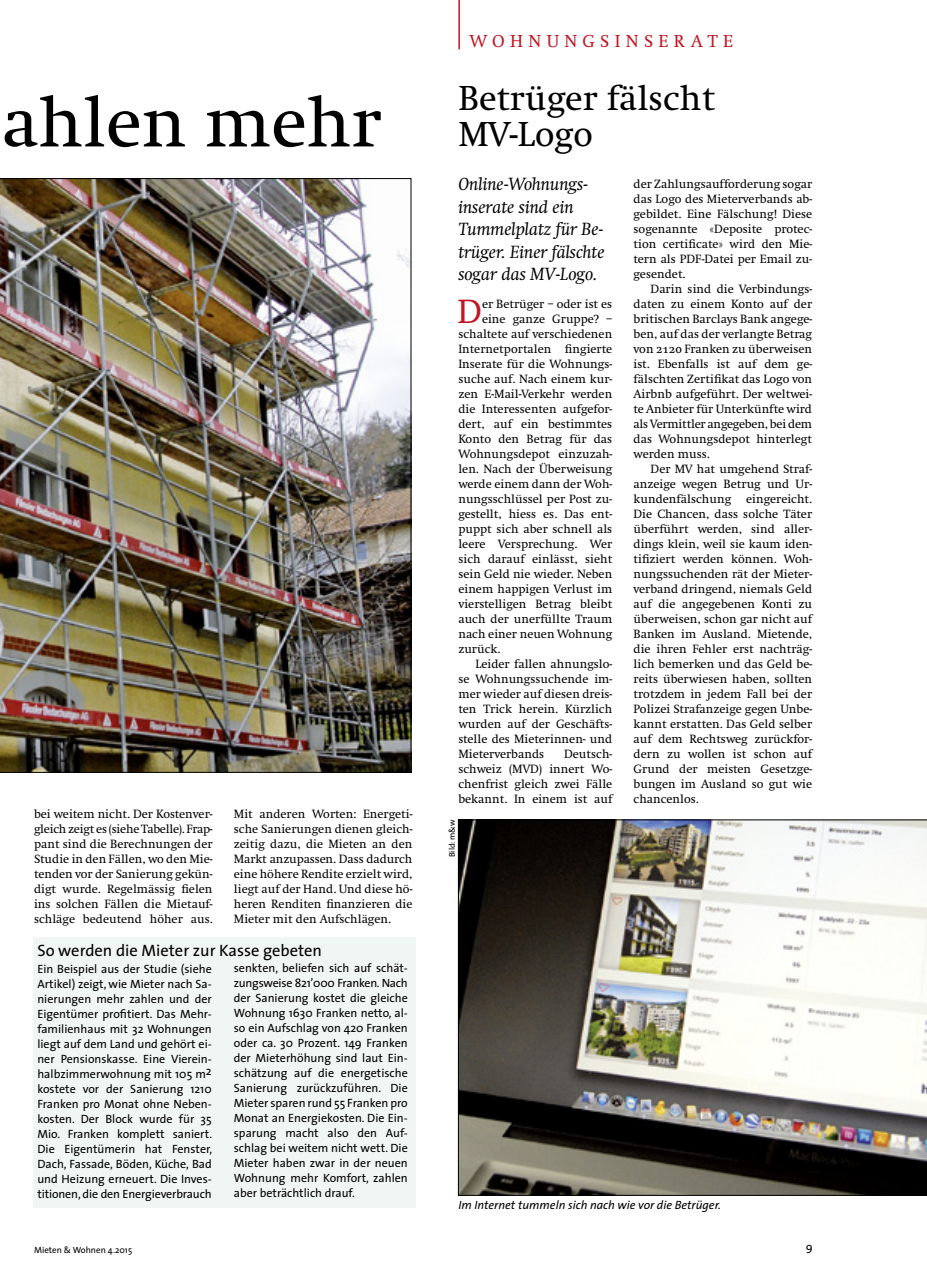
<style>
.page{position:relative;width:927px;height:1276px;background:#fff}
.page>*{position:absolute;margin:0;border:0;box-sizing:border-box;transform-origin:0 0}
.t1{font:73.2px "Swift";color:#000}
.t2{font:36px/36px "Swift";color:#000}
.t3{font:34.95px "Swift";color:#c31622}
.t4{font:italic 18px/22.5px "Swift Neue LT Pro";color:#000}
.t5{font:18px "Swift";letter-spacing:.3em;color:#c31622}
.t6{font:16.5px "The Sans";color:#000}
.t7{font:12.45px/15px "Swift";color:#000;text-align:justify}
.t8{font:12px/15px "The Sans";color:#000}
.t9{font:italic 12px "The Sans";color:#000}
.t10{font:12px "The Sans Caps";color:#000}
.t11{font:9px "The Sans";color:#000}
.t12{font:8.25px "The Sans";color:#000}
.s1{font-family:"Swift SC"}
</style>
<div class="page">
<hr style="left:458px;top:0;width:2px;height:49px;background:#c31622">
<div style="left:33px;top:938px;width:382px;height:270px;background:#f0f6f3"></div>
<img style="left:0;top:178px;width:411px;height:594px">
<img style="left:458px;top:819px;width:469px;height:376px">
<h2 class="t1" style="left:2px;top:83px;width:381px">ahlen mehr</h2>
<p class="t7" style="left:34px;top:806px;width:180px">bei weitem nicht. Der Kostenver&shy;gleich zeigt es (siehe Tabelle). Frap&shy;pant sind die Berechnungen der Studie in den Fällen, wo den Mie&shy;tenden vor der Sanierung gekün&shy;digt wurde. Regelmässig fielen ins solchen Fällen die Mietauf&shy;schläge bedeutend höher aus.</p>
<p class="t7" style="left:234px;top:806px;width:180px">Mit anderen Worten: Energeti&shy;sche Sanierungen dienen gleich&shy;zeitig dazu, die Mieten an den Markt anzupassen. Dass dadurch eine höhere Rendite erzielt wird, liegt auf der Hand. Und diese hö&shy;heren Renditen finanzieren die Mieter mit den Aufschlägen.</p>
<h3 class="t6" style="left:37px;top:936px;width:286px">So werden die Mieter zur Kasse gebeten</h3>
<p class="t8" style="left:234px;top:960px;width:175px;text-align:justify">senkten, beliefen sich auf schät&shy;zungsweise 821’000 Franken. Nach der Sanierung kostet die gleiche Wohnung 1630 Franken netto, al&shy;so ein Aufschlag von 420 Franken oder ca. 30 Prozent. 149 Franken der Mieterhöhung sind laut Ein&shy;schätzung auf die energetische Sanierung zurückzuführen. Die Mieter sparen rund 55 Franken pro Monat an Energiekosten. Die Ein&shy;sparung macht also den Auf&shy;schlag bei weitem nicht wett. Die Mieter haben zwar in der neuen Wohnung mehr Komfort, zahlen aber beträchtlich drauf.</p>
<p class="t8" style="left:37px;top:961px;width:176px">Ein Beispiel aus der Studie (siehe<br>Artikel) zeigt, wie Mieter nach Sa&shy;nierungen mehr zahlen und der<br>Eigentümer profitiert. Das Mehr&shy;familienhaus mit 32 Wohnungen liegt auf dem Land und gehört ei&shy;ner Pensionskasse. Eine Vierein&shy;halbzimmerwohnung mit 105 m2 kostete vor der Sanierung 1210<br>Franken pro Monat ohne Neben&shy;kosten. Der Block wurde für 35<br>Mio. Franken komplett saniert.<br>Die Eigentümerin hat Fenster,<br>Dach, Fassade, Böden, Küche, Bad und Heizung erneuert. Die Inves&shy;titionen, die den Energieverbrauch</p>
<h1 class="t5" style="left:470px;top:31px;width:265px">WOHNUNGSINSERATE</h1>
<h2 class="t2" style="left:458px;top:81px;width:258px">Betrüger fälscht<br>MV-Logo</h2>
<p class="t4" style="left:458px;top:173px;width:148px">Online-Wohnungs&shy;inserate sind ein<br>Tummelplatz für Be&shy;trüger. Einer fälschte sogar das MV-Logo.</p>
<p class="t3" style="left:457px;top:292px;width:26px">D</p>
<p class="t7" style="left:482px;top:296px;width:132px">er Betrüger – oder ist es</p>
<p class="t7" style="left:634px;top:176px;width:180px">der Zahlungsaufforderung sogar das Logo des Mieterverbands ab&shy;gebildet. Eine Fälschung! Diese sogenannte «Deposite protec&shy;tion certificate» wird den Mie&shy;tern als PDF-Datei per Email zu&shy;gesendet.</p>
<p class="t7" style="left:634px;top:281px;width:180px;text-indent:17px">Darin sind die Verbindungs&shy;daten zu einem Konto auf der britischen Barclays Bank angege&shy;ben, auf das der verlangte Betrag von <span class="s1">2120</span> Franken zu überweisen ist. Ebenfalls ist auf dem ge&shy;fälschten Zertifikat das Logo von Airbnb aufgeführt. Der weltwei&shy;te Anbieter für Unterkünfte wird als Vermittler angegeben, bei dem das Wohnungsdepot hinterlegt werden muss.</p>
<p class="t7" style="left:634px;top:461px;width:180px;text-indent:17px">Der MV hat umgehend Straf&shy;anzeige wegen Betrug und Ur&shy;kundenfälschung eingereicht.<br>Die Chancen, dass solche Täter überführt werden, sind aller&shy;dings klein, weil sie kaum iden&shy;tifiziert werden können. Woh&shy;nungssuchenden rät der Mieter&shy;verband dringend, niemals Geld auf die angegebenen Konti zu überweisen, schon gar nicht auf Banken im Ausland. Mietende, die ihren Fehler erst nachträg&shy;lich bemerken und das Geld be&shy;reits überwiesen haben, sollten trotzdem in jedem Fall bei der Polizei Strafanzeige gegen Unbe&shy;kannt erstatten. Das Geld selber auf dem Rechtsweg zurückfor&shy;dern zu wollen ist schon auf Grund der meisten Gesetzge&shy;bungen im Ausland so gut wie chancenlos.</p>
<p class="t7" style="left:482px;top:311px;width:132px">eine ganze Gruppe? –</p>
<p class="t7" style="left:458px;top:326px;width:155px">schaltete auf verschiedenen</p>
<p class="t7" style="left:458px;top:341px;width:155px">Internetportalen fingierte</p>
<p class="t7" style="left:458px;top:356px;width:155px">Inserate für die Wohnungs-</p>
<p class="t7" style="left:458px;top:371px;width:155px">suche auf. Nach einem kur-</p>
<p class="t7" style="left:458px;top:386px;width:155px">zen E-Mail-Verkehr werden</p>
<p class="t7" style="left:458px;top:401px;width:155px">die Interessenten aufgefor-</p>
<p class="t7" style="left:458px;top:416px;width:155px">dert, auf ein bestimmtes</p>
<p class="t7" style="left:458px;top:431px;width:155px">Konto den Betrag für das</p>
<p class="t7" style="left:458px;top:446px;width:155px">Wohnungsdepot einzuzah-</p>
<p class="t7" style="left:458px;top:461px;width:155px">len. Nach der Überweisung</p>
<p class="t7" style="left:458px;top:476px;width:155px">werde einem dann der Woh-</p>
<p class="t7" style="left:458px;top:491px;width:155px">nungsschlüssel per Post zu-</p>
<p class="t7" style="left:458px;top:506px;width:155px">gestellt, hiess es. Das ent-</p>
<p class="t7" style="left:458px;top:521px;width:155px">puppt sich aber schnell als</p>
<p class="t7" style="left:458px;top:536px;width:155px">leere Versprechung. Wer</p>
<p class="t7" style="left:458px;top:551px;width:155px">sich darauf einlässt, sieht</p>
<p class="t7" style="left:458px;top:566px;width:155px">sein Geld nie wieder. Neben</p>
<p class="t7" style="left:458px;top:581px;width:155px">einem happigen Verlust im</p>
<p class="t7" style="left:458px;top:596px;width:155px">vierstelligen Betrag bleibt</p>
<p class="t7" style="left:458px;top:611px;width:155px">auch der unerfüllte Traum</p>
<p class="t7" style="left:458px;top:626px;width:155px">nach einer neuen Wohnung</p>
<p class="t7" style="left:458px;top:641px;width:43px">zurück.</p>
<p class="t7" style="left:458px;top:656px;width:155px;text-indent:17px">Leider fallen ahnungslo&shy;se Wohnungssuchende im&shy;mer wieder auf diesen dreis&shy;ten Trick herein. Kürzlich wurden auf der Geschäfts&shy;stelle des Mieterinnen- und Mieterverbands</p>
<p class="t7" style="left:458px;top:746px;width:155px;text-indent:106px">Deutsch&shy;schweiz (MVD) innert Wo&shy;chenfrist gleich zwei Fälle bekannt. In einem ist auf</p>
<p class="t12" style="left:445px;top:857px;width:39px;rotate:-90deg">Bild: m&amp;w</p>
<p class="t9" style="left:458px;top:1194px;width:264px">Im Internet tummeln sich nach wie vor die Betrüger.</p>
<p class="t11" style="left:34px;top:1242px;width:100px">Mieten &amp; Wohnen 4.2015</p>
<p class="t10" style="left:806px;top:1239px;width:8px">9</p>
</div>
